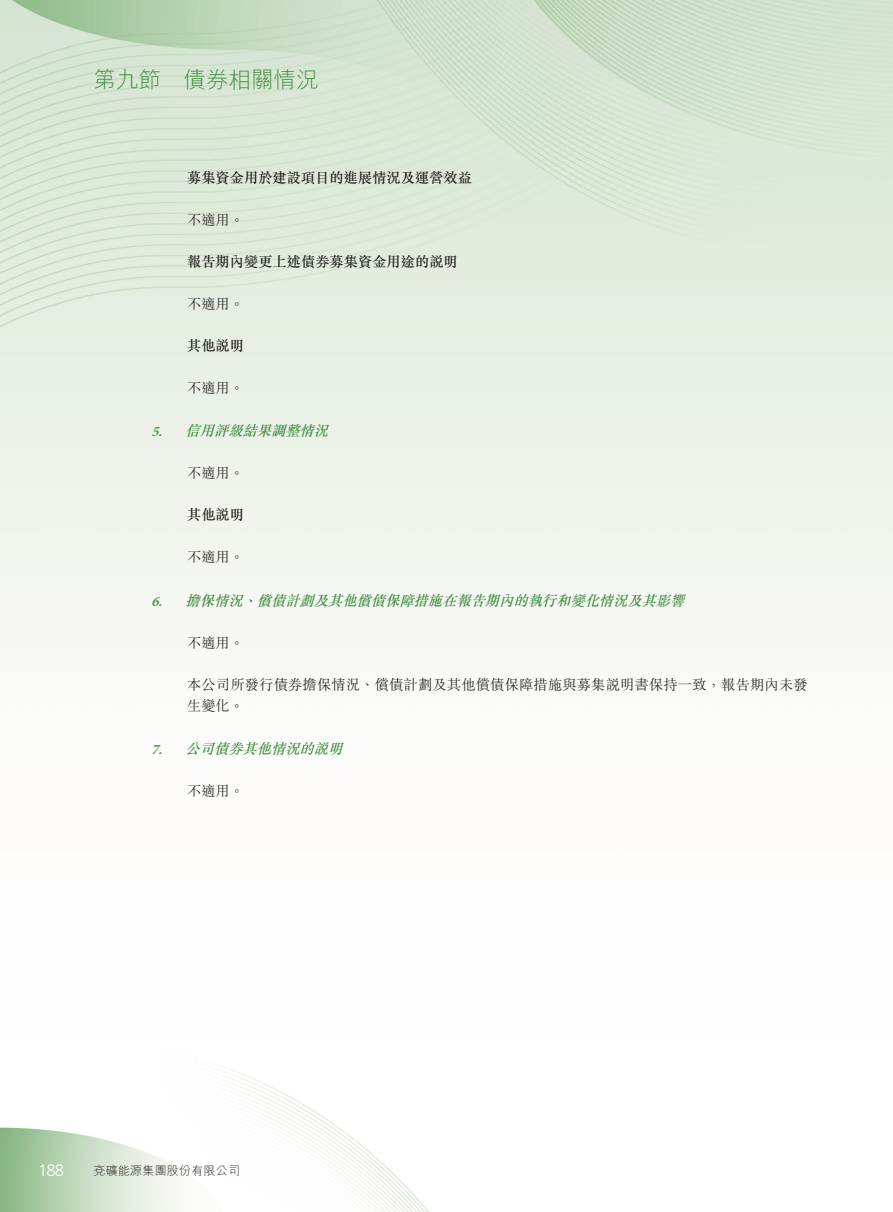
<style>
.page{position:relative;width:893px;height:1212px;background:#fff}
.page>*{position:absolute;margin:0;border:0;box-sizing:border-box;transform-origin:0 0}
.t1{font:300 22.5px "M Hei HK";color:#408e42}
.t2{font:300 16.5px "Frutiger LT Std";color:#fff}
.t3{font:300 14.25px/21px "M Sung HK";letter-spacing:.015em;color:#231f20}
.t4{font:italic 500 14.25px "M Sung HK";color:#408e42}
.t5{font:500 14.25px "M Sung HK";color:#231f20}
.t6{font:300 12px "M Hei HK";letter-spacing:.02em;color:#231f20}
.s1{font-family:"Minion Pro";font-weight:600}
</style>
<div class="page">
<img style="left:0;top:0;width:893px;height:1212px">
<h1 class="t1" style="left:94px;top:64px;width:226px">第九節 債券相關情況</h1>
<p class="t5" style="left:187px;top:168px;width:286px">募集資金用於建設項目的進展情況及運營效益</p>
<p class="t3" style="left:187px;top:208px;width:58px">不適用。</p>
<p class="t5" style="left:187px;top:252px;width:272px">報告期內變更上述債券募集資金用途的說明</p>
<p class="t3" style="left:187px;top:292px;width:58px">不適用。</p>
<p class="t5" style="left:187px;top:336px;width:58px">其他說明</p>
<p class="t3" style="left:187px;top:376px;width:58px">不適用。</p>
<p class="t4" style="left:152px;top:421px;width:183px"><span class="s1">5.</span> 信用評級結果調整情況</p>
<p class="t3" style="left:187px;top:462px;width:58px">不適用。</p>
<p class="t5" style="left:187px;top:505px;width:58px">其他說明</p>
<p class="t3" style="left:187px;top:546px;width:58px">不適用。</p>
<p class="t4" style="left:152px;top:591px;width:539px"><span class="s1">6.</span> 擔保情況、償債計劃及其他償債保障措施在報告期內的執行和變化情況及其影響</p>
<p class="t3" style="left:187px;top:631px;width:58px">不適用。</p>
<p class="t3" style="left:187px;top:673px;width:622px">本公司所發行債券擔保情況、償債計劃及其他償債保障措施與募集說明書保持一致，報告期內未發生變化。</p>
<p class="t4" style="left:152px;top:739px;width:197px"><span class="s1">7.</span> 公司債券其他情況的說明</p>
<p class="t3" style="left:187px;top:780px;width:58px">不適用。</p>
<p class="t2" style="left:38px;top:1161px;width:27px">188</p>
<p class="t6" style="left:94px;top:1162px;width:148px">兗礦能源集團股份有限公司</p>
</div>
